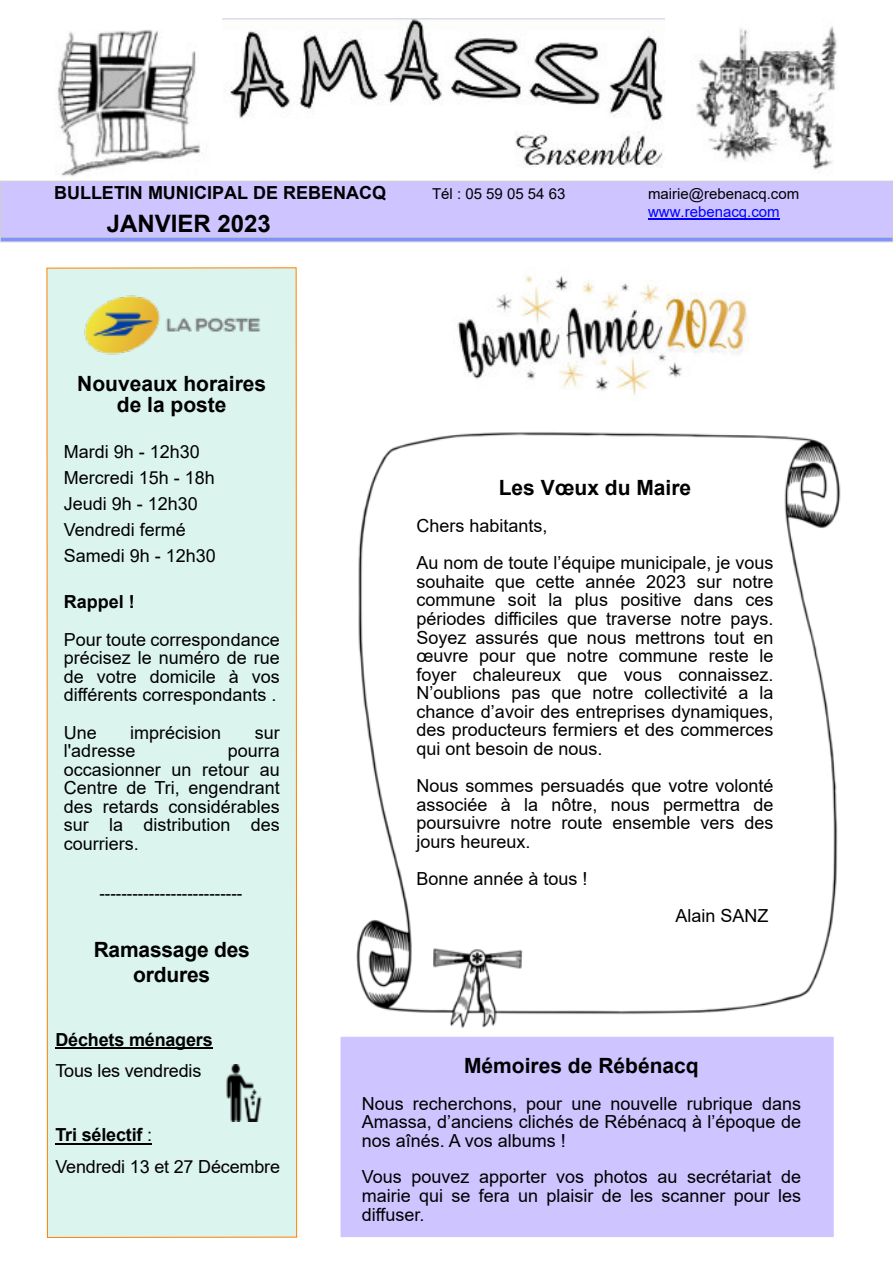
<style>
.page{position:relative;width:893px;height:1263px;background:#fff}
.page>*{position:absolute;margin:0;border:0;box-sizing:border-box;transform-origin:0 0}
.t1{font:700 24px "Arial";color:#000}
.t2{font:700 21px/24.9px "Arial";color:#000;text-align:center}
.t3{font:18px/18.6px "Arial";color:#000;text-align:justify}
.t4{font:700 18px "Arial";color:#000}
.t5{font:16.5px "Arial";color:#000}
.t6{font:15px "Arial";color:#000}
.t7{font:15px "Arial";color:#00f}
.s1{font-weight:700}
</style>
<div class="page">
<div style="left:46px;top:267px;width:251px;height:971px;background:#dbf4ed"></div>
<hr style="left:55px;top:1047px;width:158px;height:2px;background:#000">
<hr style="left:55px;top:1143px;width:92px;height:2px;background:#000">
<img style="left:221px;top:1064px;width:46px;height:57px">
<img style="left:457px;top:276px;width:293px;height:120px">
<img style="left:356px;top:432px;width:485px;height:596px">
<img style="left:57px;top:19px;width:780px;height:157px">
<img style="left:222px;top:19px;width:442px;height:155px">
<svg style="left:0;top:237px;width:893px;height:5px;background:#97a3f2"></svg>
<div style="left:0;top:181px;width:893px;height:56px;background:#cec4ff;border:1px solid #cfcfcf"></div>
<hr style="left:648px;top:219px;width:132px;height:1px;background:#00f">
<img style="left:77px;top:289px;width:189px;height:72px">
<div style="left:341px;top:1037px;width:492px;height:200px;background:#cec4ff"></div>
<p class="t4" style="left:54px;top:188px;width:333px">BULLETIN MUNICIPAL DE REBENACQ</p>
<p class="t6" style="left:432px;top:188px;width:135px">Tél : 05 59 05 54 63</p>
<p class="t6" style="left:648px;top:188px;width:153px">mairie@rebenacq.com</p>
<p class="t7" style="left:648px;top:206px;width:133px">www.rebenacq.com</p>
<h1 class="t1" style="left:107px;top:215px;width:166px">JANVIER 2023</h1>
<p class="t2" style="left:77px;top:374px;width:191px;line-height:21.8px">Nouveaux horaires de la poste</p>
<p class="t3" style="left:64px;top:440px;width:154px;line-height:26.1px;text-align:left">Mardi 9h - 12h30<br>Mercredi 15h - 18h<br>Jeudi 9h - 12h30<br>Vendredi fermé<br>Samedi 9h - 12h30</p>
<p class="t4" style="left:64px;top:595px;width:73px">Rappel !</p>
<p class="t3" style="left:64px;top:632px;width:217px">Pour toute correspondance précisez le numéro de rue de votre domicile à vos différents correspondants .</p>
<p class="t3" style="left:64px;top:724px;width:35px">Une</p>
<p class="t3" style="left:130px;top:724px;width:93px">imprécision</p>
<p class="t3" style="left:255px;top:724px;width:27px">sur</p>
<p class="t3" style="left:64px;top:743px;width:73px">l'adresse</p>
<p class="t3" style="left:64px;top:743px;width:217px;text-indent:164px">pourra occasionner un retour au Centre de Tri, engendrant des retards considérables sur la distribution des courriers.</p>
<p class="t5" style="left:99px;top:886px;width:144px">--------------------------</p>
<p class="t2" style="left:94px;top:939px;width:158px">Ramassage des ordures</p>
<p class="t4" style="left:55px;top:1032px;width:159px">Déchets ménagers</p>
<p class="t3" style="left:55px;top:1063px;width:148px">Tous les vendredis</p>
<p class="t3" style="left:55px;top:1120px;width:226px;line-height:32px"><span class="s1">Tri sélectif</span> :<br>Vendredi 13 et 27 Décembre</p>
<p class="t2" style="left:499px;top:477px;width:194px">Les Vœux du Maire</p>
<p class="t3" style="left:416px;top:509px;width:359px;line-height:37.2px">Chers habitants,<br>Au nom de toute l’équipe municipale, je vous</p>
<p class="t3" style="left:416px;top:574px;width:359px">souhaite que cette année 2023 sur notre commune soit la plus positive dans ces périodes difficiles que traverse notre pays.<br>Soyez assurés que nous mettrons tout en œuvre pour que notre commune reste le foyer chaleureux que vous connaissez.<br>N’oublions pas que notre collectivité a la chance d’avoir des entreprises dynamiques, des producteurs fermiers et des commerces qui ont besoin de nous.</p>
<p class="t3" style="left:416px;top:778px;width:359px">Nous sommes persuadés que votre volonté associée à la nôtre, nous permettra de poursuivre notre route ensemble vers des jours heureux.</p>
<p class="t3" style="left:416px;top:871px;width:173px">Bonne année à tous !</p>
<p class="t3" style="left:675px;top:908px;width:95px">Alain SANZ</p>
<p class="t2" style="left:464px;top:1055px;width:236px">Mémoires de Rébénacq</p>
<p class="t3" style="left:362px;top:1095px;width:441px">Nous recherchons, pour une nouvelle rubrique dans Amassa, d’anciens clichés de Rébénacq à l’époque de nos aînés. A vos albums !</p>
<p class="t3" style="left:362px;top:1169px;width:441px">Vous pouvez apporter vos photos au secrétariat de mairie qui se fera un plaisir de les scanner pour les diffuser.</p>
</div>
